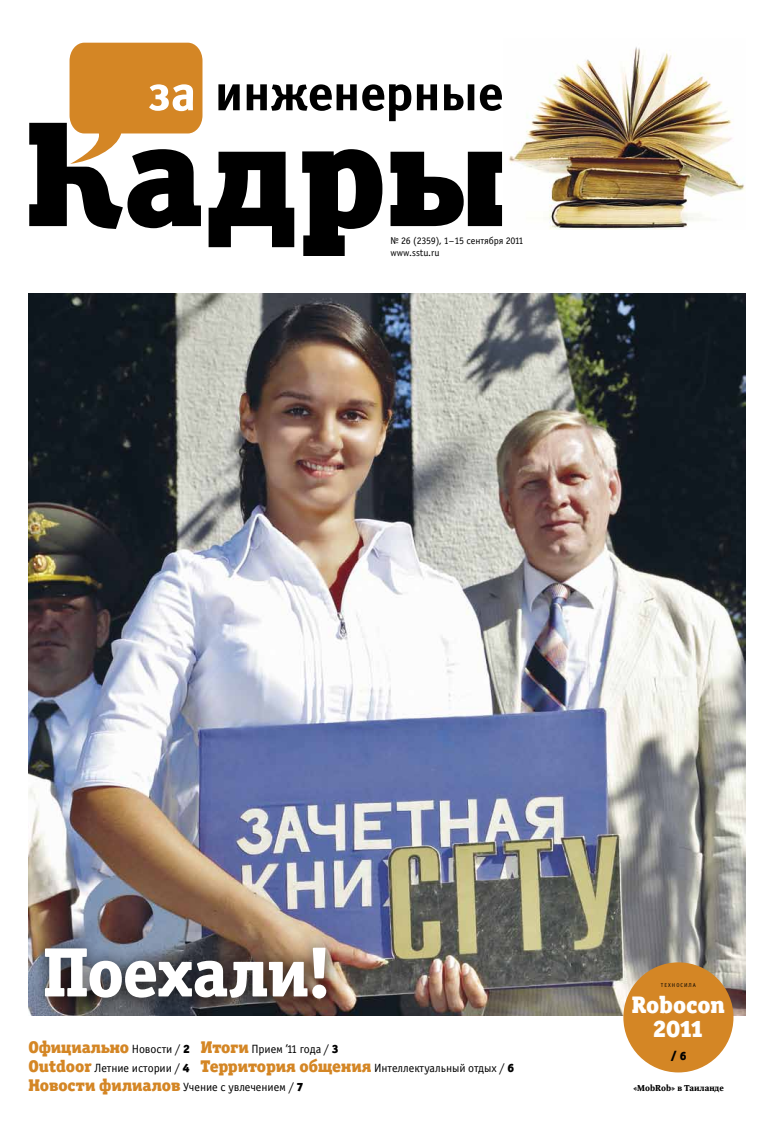
<style>
.page{position:relative;width:774px;height:1134px;background:#fff}
.page>*{position:absolute;margin:0;border:0;box-sizing:border-box;transform-origin:0 0}
.t1{font:70px "Officina Serif Extra Bold C";letter-spacing:-.01em;color:#fff}
.t2{font:24px/24px "Officina Serif Black C";color:#fff;text-align:center}
.t3{font:12px/19px "Officina Sans Book C";letter-spacing:-.005em;color:#000}
.t4{font:12px "Officina Sans Black C";color:#000}
.t5{font:10px/12px "Officina Sans Book C";color:#000}
.t6{font:700 8.5px "Octava C";color:#000}
.t7{font:5.6px "Officina Sans Book C";letter-spacing:.185em;color:#000}
.s1{font-family:"Officina Serif Black C";font-size:17px;color:#d48625}
.s2{font-family:"Officina Serif Black C"}
</style>
<div class="page">
<img style="left:508px;top:47px;width:237px;height:182px">
<img style="left:28px;top:293px;width:718px;height:722px">
<svg style="left:209px;top:152px;width:85px;height:95px"></svg>
<svg style="left:302px;top:149px;width:80px;height:106px"></svg>
<svg style="left:390px;top:152px;width:112px;height:74px"></svg>
<svg style="left:29px;top:43px;width:173px;height:186px"></svg>
<svg style="left:218px;top:84px;width:284px;height:37px"></svg>
<div style="left:30px;top:933px;width:312px;height:81px;background:#000;opacity:.75"></div>
<div style="left:623px;top:962px;width:110px;height:110px;background:#d48625;border-radius:50%"></div>
<p class="t5" style="left:390px;top:234px;width:135px">№ 26 (2359), 1–15 сентября 2011 www.sstu.ru</p>
<h1 class="t1" style="left:43px;top:930px;width:290px">Поехали!</h1>
<p class="t3" style="left:28px;top:1040px;width:487px"><span class="s1">Официально</span> Новости / <span class="s2">2</span> <span class="s1">Итоги</span> Прием ’11 года / <span class="s2">3<br></span><span class="s1">Outdoor</span> Летние истории / <span class="s2">4</span> <span class="s1">Территория общения</span> Интеллектуальный отдых / <span class="s2">6<br></span><span class="s1">Новости филиалов</span> Учение с увлечением / <span class="s2">7</span></p>
<p class="t7" style="left:661px;top:982px;width:37px">техносила</p>
<h2 class="t2" style="left:632px;top:992px;width:95px">Robocon<br>2011</h2>
<p class="t4" style="left:670px;top:1048px;width:18px">/ 6</p>
<p class="t6" style="left:633px;top:1084px;width:92px">«MobRob» в Таиланде</p>
</div>
